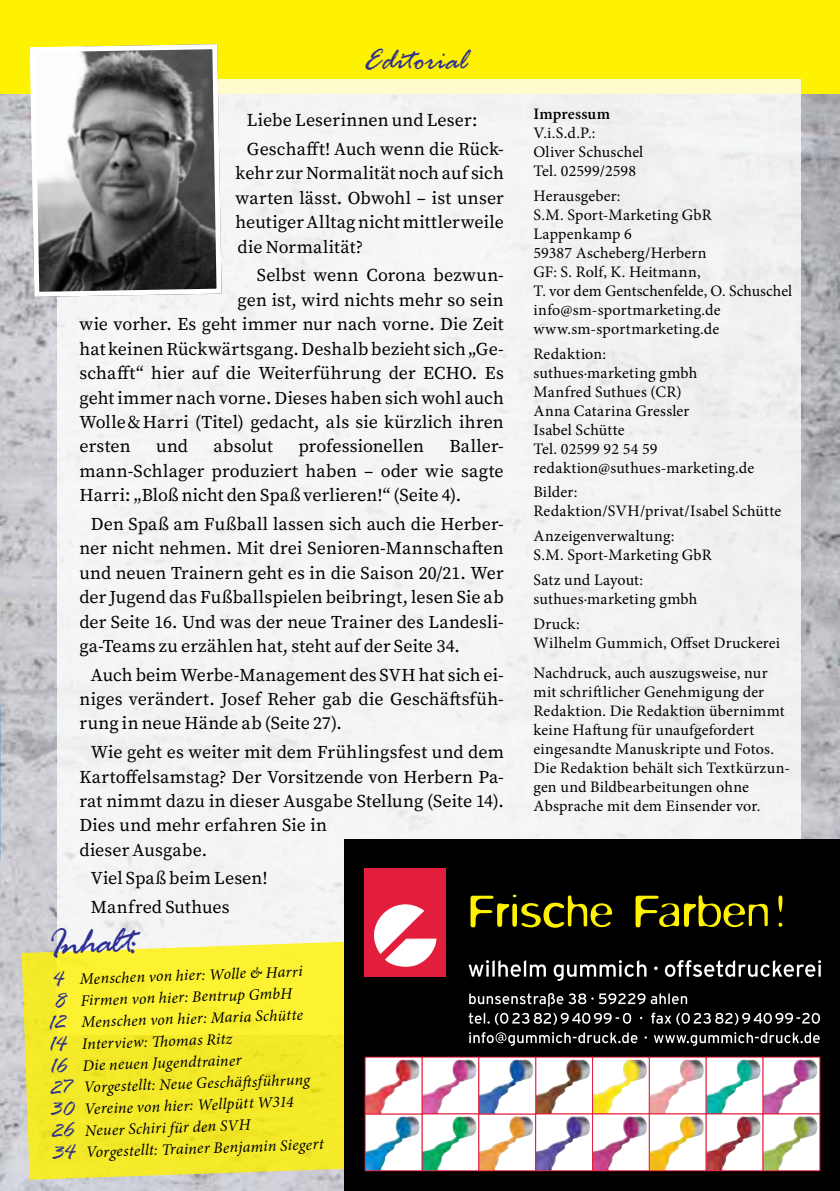
<style>
.page{position:relative;width:840px;height:1191px;background:#fff}
.page>*{position:absolute;margin:0;border:0;box-sizing:border-box;transform-origin:0 0}
.t1{font:300 50.2px "Blur";color:#fff200}
.t2{font:italic 40px "Rage";color:#2e3092}
.t3{font:italic 32px "Rage";letter-spacing:-.01em;color:#2e3092}
.t4{font:18px/24.4px "Source Serif Pro";letter-spacing:.005em;color:#000;text-align:justify}
.t5{font:16px/19px "Minion Pro";letter-spacing:.01em;color:#000}
.t6{font:italic 16px "Minion Pro";color:#000}
.t7{font:600 16px "Minion Pro";letter-spacing:.01em;color:#000}
.s1{font-family:"Rage";font-size:24px;color:#2e3092}
</style>
<div class="page">
<img style="left:0;top:94px;width:839px;height:1097px">
<svg style="left:0;top:94px;width:1px;height:768px"></svg>
<svg style="left:0;top:923px;width:1px;height:130px"></svg>
<div style="left:0;top:0;width:839px;height:94px;background:#fff200"></div>
<div style="left:57px;top:79px;width:742px;height:956px;background:#f4f4f5"></div>
<svg style="left:22px;top:941px;width:322px;height:238px;background:#f4ea35"></svg>
<div style="left:344px;top:839px;width:495px;height:352px;background:#000"></div>
<svg style="left:423px;top:1058px;width:54px;height:54px"></svg>
<img style="left:423px;top:1059px;width:45px;height:53px">
<div style="left:421px;top:1056px;width:58px;height:58px;border:1px solid #e31d3c"></div>
<svg style="left:537px;top:1058px;width:53px;height:54px"></svg>
<img style="left:537px;top:1059px;width:44px;height:53px">
<div style="left:535px;top:1056px;width:57px;height:58px;border:1px solid #e31d3c"></div>
<svg style="left:423px;top:1115px;width:54px;height:54px"></svg>
<img style="left:423px;top:1116px;width:46px;height:53px">
<div style="left:421px;top:1113px;width:58px;height:58px;border:1px solid #e31d3c"></div>
<svg style="left:366px;top:1115px;width:54px;height:54px"></svg>
<img style="left:366px;top:1116px;width:46px;height:53px">
<div style="left:364px;top:1113px;width:58px;height:58px;border:1px solid #e31d3c"></div>
<svg style="left:480px;top:1115px;width:53px;height:54px"></svg>
<img style="left:480px;top:1116px;width:45px;height:53px">
<div style="left:478px;top:1113px;width:57px;height:58px;border:1px solid #e31d3c"></div>
<svg style="left:537px;top:1115px;width:53px;height:54px"></svg>
<img style="left:537px;top:1116px;width:45px;height:53px">
<div style="left:535px;top:1113px;width:57px;height:58px;border:1px solid #e31d3c"></div>
<svg style="left:594px;top:1058px;width:53px;height:54px"></svg>
<img style="left:594px;top:1059px;width:44px;height:53px">
<div style="left:592px;top:1056px;width:57px;height:58px;border:1px solid #e31d3c"></div>
<svg style="left:650px;top:1058px;width:54px;height:54px"></svg>
<img style="left:650px;top:1059px;width:45px;height:53px">
<svg style="left:707px;top:1058px;width:54px;height:54px"></svg>
<img style="left:707px;top:1059px;width:45px;height:53px">
<svg style="left:764px;top:1058px;width:53px;height:54px"></svg>
<img style="left:764px;top:1059px;width:45px;height:53px">
<svg style="left:594px;top:1115px;width:53px;height:54px"></svg>
<img style="left:594px;top:1116px;width:45px;height:53px">
<div style="left:592px;top:1113px;width:57px;height:58px;border:1px solid #e31d3c"></div>
<svg style="left:650px;top:1115px;width:54px;height:54px"></svg>
<img style="left:650px;top:1116px;width:46px;height:53px">
<div style="left:648px;top:1113px;width:58px;height:58px;border:1px solid #e31d3c"></div>
<svg style="left:707px;top:1115px;width:54px;height:54px"></svg>
<img style="left:707px;top:1116px;width:45px;height:53px">
<div style="left:705px;top:1113px;width:58px;height:58px;border:1px solid #e31d3c"></div>
<svg style="left:764px;top:1115px;width:53px;height:54px"></svg>
<img style="left:764px;top:1116px;width:45px;height:53px">
<div style="left:762px;top:1113px;width:57px;height:58px;border:1px solid #e31d3c"></div>
<svg style="left:366px;top:1058px;width:54px;height:54px"></svg>
<img style="left:366px;top:1059px;width:45px;height:53px">
<svg style="left:480px;top:1058px;width:53px;height:54px"></svg>
<img style="left:480px;top:1059px;width:45px;height:53px">
<div style="left:462px;top:875px;width:340px;height:67px;background:#000"></div>
<svg style="left:470px;top:894px;width:142px;height:33px"></svg>
<svg style="left:635px;top:895px;width:132px;height:32px"></svg>
<div style="left:364px;top:868px;width:81px;height:108px;background:#e31d3c"></div>
<svg style="left:374px;top:904px;width:62px;height:63px"></svg>
<svg style="left:468px;top:960px;width:77px;height:17px"></svg>
<svg style="left:553px;top:960px;width:93px;height:21px"></svg>
<svg style="left:653px;top:966px;width:4px;height:4px"></svg>
<svg style="left:664px;top:960px;width:156px;height:17px"></svg>
<svg style="left:469px;top:1032px;width:350px;height:14px;background:#3a3a3a"></svg>
<svg style="left:468px;top:993px;width:351px;height:32px;background:#2b2b2b"></svg>
<svg style="left:27px;top:44px;width:197px;height:255px"></svg>
<h3 class="t3" style="left:364px;top:43px;width:105px">Editorial</h3>
<p class="t4" style="left:247px;top:106px;width:258px;line-height:28.6px">Liebe Leserinnen und Leser:<br>Geschafft! Auch wenn die Rück-</p>
<p class="t4" style="left:235px;top:161px;width:270px">kehr zur Normalität noch auf sich warten lässt. Obwohl – ist unser heutiger Alltag nicht mittlerweile die Normalität?</p>
<p class="t4" style="left:257px;top:263px;width:248px">Selbst wenn Corona bezwun-</p>
<p class="t4" style="left:237px;top:288px;width:267px">gen ist, wird nichts mehr so sein</p>
<p class="t4" style="left:79px;top:312px;width:425px">wie vorher. Es geht immer nur nach vorne. Die Zeit</p>
<p class="t4" style="left:79px;top:336px;width:426px">hat keinen Rückwärtsgang. Deshalb bezieht sich „Ge-</p>
<p class="t4" style="left:79px;top:361px;width:425px">schafft“ hier auf die Weiterführung der ECHO. Es</p>
<p class="t4" style="left:79px;top:385px;width:425px">geht immer nach vorne. Dieses haben sich wohl auch</p>
<p class="t4" style="left:79px;top:410px;width:425px">Wolle&amp;Harri (Titel) gedacht, als sie kürzlich ihren</p>
<p class="t4" style="left:79px;top:434px;width:53px">ersten</p>
<p class="t4" style="left:156px;top:434px;width:33px">und</p>
<p class="t4" style="left:213px;top:434px;width:61px">absolut</p>
<p class="t4" style="left:298px;top:434px;width:127px">professionellen</p>
<p class="t4" style="left:79px;top:434px;width:426px;text-indent:370px">Baller&shy;mann-Schlager produziert haben – oder wie sagte Harri: „Bloß nicht den Spaß verlieren!“ (Seite 4).</p>
<p class="t4" style="left:79px;top:511px;width:426px;text-indent:11px">Den Spaß am Fußball lassen sich auch die Herber&shy;ner nicht nehmen. Mit drei Senioren-Mannschaften und neuen Trainern geht es in die Saison 20/21. Wer der Jugend das Fußballspielen beibringt, lesen Sie ab der Seite 16. Und was der neue Trainer des Landesli&shy;ga-Teams zu erzählen hat, steht auf der Seite 34.</p>
<p class="t4" style="left:79px;top:662px;width:426px;text-indent:11px">Auch beim Werbe-Management des SVH hat sich ei&shy;niges verändert. Josef Reher gab die Geschäftsfüh&shy;rung in neue Hände ab (Seite 27).</p>
<p class="t4" style="left:79px;top:740px;width:426px;text-align:left;text-indent:11px">Wie geht es weiter mit dem Frühlingsfest und dem Kartoffelsamstag? Der Vorsitzende von Herbern Pa&shy;rat nimmt dazu in dieser Ausgabe Stellung (Seite 14).<br>Dies und mehr erfahren Sie in<br>dieser Ausgabe.</p>
<p class="t4" style="left:91px;top:864px;width:178px;line-height:28.6px">Viel Spaß beim Lesen!<br>Manfred Suthues</p>
<h2 class="t2" style="left:47px;top:922px;width:92px;rotate:-2deg">Inhalt:</h2>
<p class="t6" style="left:51px;top:969px;width:252px;rotate:-2deg"><span class="s1">4</span> Menschen von hier: Wolle &amp; Harri</p>
<p class="t6" style="left:53px;top:990px;width:240px;rotate:-2deg"><span class="s1">8</span> Firmen von hier: Bentrup GmbH</p>
<p class="t6" style="left:47px;top:1012px;width:257px;rotate:-2deg"><span class="s1">12</span> Menschen von hier: Maria Schütte</p>
<p class="t6" style="left:48px;top:1034px;width:186px;rotate:-2deg"><span class="s1">14</span> Interview: Th omas Ritz</p>
<p class="t6" style="left:48px;top:1055px;width:194px;rotate:-2deg"><span class="s1">16</span> Die neuen Jugendtrainer</p>
<p class="t6" style="left:49px;top:1077px;width:262px;rotate:-2deg"><span class="s1">27</span> Vorgestellt: Neue Geschäft sführung</p>
<p class="t6" style="left:50px;top:1099px;width:245px;rotate:-2deg"><span class="s1">30</span> Vereine von hier: Wellpütt W314</p>
<p class="t6" style="left:51px;top:1120px;width:201px;rotate:-2deg"><span class="s1">26</span> Neuer Schiri für den SVH</p>
<p class="t6" style="left:51px;top:1142px;width:273px;rotate:-2deg"><span class="s1">34</span> Vorgestellt: Trainer Benjamin Siegert</p>
<p class="t7" style="left:533px;top:103px;width:78px">Impressum</p>
<p class="t5" style="left:533px;top:124px;width:111px">V.i.S.d.P.:<br>Oliver Schuschel<br>Tel. 02599/2598</p>
<p class="t5" style="left:533px;top:186px;width:260px">Herausgeber:<br>S.M. Sport-Marketing GbR<br>Lappenkamp 6<br>59387 Ascheberg/Herbern<br>GF: S. Rolf, K. Heitmann,<br>T. vor dem Gentschenfelde, O. Schuschel info@sm-sportmarketing.de www.sm-sportmarketing.de</p>
<p class="t5" style="left:533px;top:344px;width:222px">Redaktion:<br>suthues·marketing gmbh<br>Manfred Suthues (CR)<br>Anna Catarina Gressler<br>Isabel Schütte<br>Tel. 02599 92 54 59 redaktion@suthues-marketing.de</p>
<p class="t5" style="left:533px;top:483px;width:249px">Bilder:<br>Redaktion/SVH/privat/Isabel Schütte</p>
<p class="t5" style="left:533px;top:526px;width:179px">Anzeigenverwaltung:<br>S.M. Sport-Marketing GbR</p>
<p class="t5" style="left:533px;top:570px;width:165px">Satz und Layout: suthues·marketing gmbh</p>
<p class="t5" style="left:533px;top:614px;width:248px">Druck:<br>Wilhelm Gummich, Offset Druckerei</p>
<p class="t5" style="left:533px;top:663px;width:258px">Nachdruck, auch auszugsweise, nur mit schriftlicher Genehmigung der Redaktion. Die Redaktion übernimmt keine Haftung für unaufgefordert eingesandte Manuskripte und Fotos.<br>Die Redaktion behält sich Textkürzun&shy;gen und Bildbearbeitungen ohne Absprache mit dem Einsender vor.</p>
<h1 class="t1" style="left:775px;top:883px;width:9px">!</h1>
</div>
